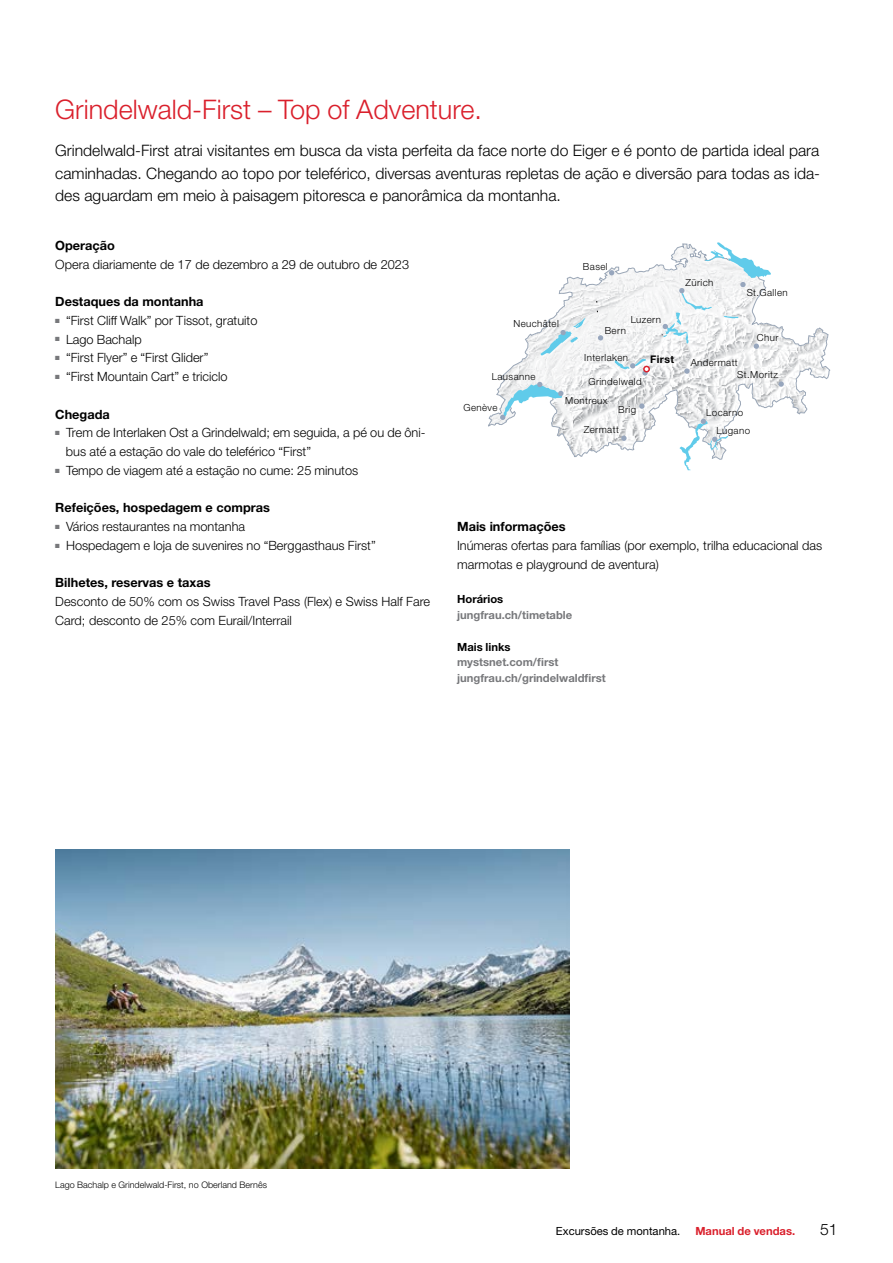
<style>
.page{position:relative;width:893px;height:1263px;background:#fff}
.page>*{position:absolute;margin:0;border:0;box-sizing:border-box;transform-origin:0 0}
.t1{font:300 27px "Helvetica Neue LT Pro";color:#da202c}
.t2{font:300 15.75px/22.5px "Helvetica Neue LT Pro";color:#000;text-align:justify}
.t3{font:300 12.75px/18.8px "Helvetica Neue LT Pro";color:#000}
.t4{font:700 12.75px "Helvetica Neue LT Pro";color:#000}
.t5{font:700 11.25px/15.8px "Helvetica Neue LT Pro";color:#77787b}
.t6{font:11.25px "Helvetica Neue LT Pro";color:#000}
.t7{font:700 11.25px "Helvetica Neue LT Pro";color:#000}
.t8{font:700 11.25px "Helvetica Neue LT Pro";color:#da202c}
.t9{font:700 10.5px "Helvetica Neue LT Pro";letter-spacing:.04em;color:#000}
.t10{font:300 9.75px/17.4px "Helvetica Neue LT Pro";letter-spacing:.04em;color:#000}
.t11{font:300 9px "Helvetica Neue LT Pro";color:#000}
</style>
<div class="page">
<svg style="left:488px;top:264px;width:342px;height:193px"></svg>
<svg style="left:621px;top:436px;width:6px;height:5px"></svg>
<svg style="left:778px;top:381px;width:6px;height:6px"></svg>
<svg style="left:540px;top:318px;width:45px;height:37px"></svg>
<svg style="left:679px;top:419px;width:49px;height:51px"></svg>
<svg style="left:500px;top:382px;width:63px;height:38px"></svg>
<svg style="left:663px;top:242px;width:108px;height:107px"></svg>
<svg style="left:639px;top:403px;width:6px;height:6px"></svg>
<svg style="left:598px;top:335px;width:5px;height:5px"></svg>
<svg style="left:609px;top:270px;width:5px;height:5px"></svg>
<svg style="left:684px;top:368px;width:6px;height:6px"></svg>
<svg style="left:615px;top:359px;width:34px;height:17px"></svg>
<div style="left:643px;top:366px;width:7px;height:6px;border:2px solid #da202c;border-radius:50%"></div>
<img style="left:55px;top:850px;width:515px;height:319px">
<h1 class="t1" style="left:55px;top:93px;width:428px">Grindelwald-First – Top of Adventure.</h1>
<p class="t2" style="left:55px;top:139px;width:766px">Grindelwald-First atrai visitantes em busca da vista perfeita da face norte do Eiger e é ponto de partida ideal para caminhadas. Chegando ao topo por teleférico, diversas aventuras repletas de ação e diversão para todas as ida&shy;des aguardam em meio à paisagem pitoresca e panorâmica da montanha.</p>
<p class="t4" style="left:55px;top:237px;width:61px">Operação</p>
<p class="t3" style="left:55px;top:255px;width:355px">Opera diariamente de 17 de dezembro a 29 de outubro de 2023</p>
<p class="t4" style="left:55px;top:294px;width:150px">Destaques da montanha</p>
<p class="t3" style="left:55px;top:311px;width:204px"><sup>■</sup> “First Cliff Walk” por Tissot, gratuito</p>
<p class="t3" style="left:55px;top:329px;width:88px"><sup>■</sup> Lago Bachalp</p>
<p class="t3" style="left:55px;top:348px;width:155px"><sup>■</sup> “First Flyer” e “First Glider”</p>
<p class="t3" style="left:55px;top:367px;width:174px"><sup>■</sup> “First Mountain Cart” e triciclo</p>
<p class="t4" style="left:55px;top:406px;width:56px">Chegada</p>
<p class="t3" style="left:66px;top:423px;width:361px;text-indent:-11px"><sup>■</sup> Trem de Interlaken Ost a Grindelwald; em seguida, a pé ou de ôni&shy;bus até a estação do vale do teleférico “First”</p>
<p class="t3" style="left:55px;top:461px;width:305px"><sup>■</sup> Tempo de viagem até a estação no cume: 25 minutos</p>
<p class="t4" style="left:55px;top:500px;width:216px">Refeições, hospedagem e compras</p>
<p class="t3" style="left:55px;top:517px;width:191px"><sup>■</sup> Vários restaurantes na montanha</p>
<p class="t3" style="left:55px;top:536px;width:322px"><sup>■</sup> Hospedagem e loja de suvenires no “Berggasthaus First”</p>
<p class="t4" style="left:55px;top:575px;width:157px">Bilhetes, reservas e taxas</p>
<p class="t3" style="left:55px;top:592px;width:376px">Desconto de 50% com os Swiss Travel Pass (Flex) e Swiss Half Fare<br>Card; desconto de 25% com Eurail/Interrail</p>
<p class="t10" style="left:583px;top:257px;width:26px">Basel</p>
<p class="t10" style="left:685px;top:273px;width:29px">Zürich</p>
<p class="t10" style="left:747px;top:284px;width:43px">St.Gallen</p>
<p class="t10" style="left:631px;top:310px;width:32px">Luzern</p>
<p class="t10" style="left:513px;top:315px;width:47px">Neuchâtel</p>
<p class="t10" style="left:605px;top:321px;width:23px">Bern</p>
<p class="t10" style="left:757px;top:328px;width:23px">Chur</p>
<p class="t10" style="left:737px;top:366px;width:42px">St.Moritz</p>
<p class="t10" style="left:584px;top:349px;width:45px">Interlaken</p>
<p class="t10" style="left:588px;top:373px;width:55px">Grindelwald</p>
<p class="t9" style="left:650px;top:353px;width:26px">First</p>
<p class="t10" style="left:691px;top:353px;width:49px">Andermatt</p>
<p class="t10" style="left:492px;top:368px;width:45px">Lausanne</p>
<p class="t10" style="left:565px;top:392px;width:44px">Montreux</p>
<p class="t10" style="left:463px;top:399px;width:36px">Genève</p>
<p class="t10" style="left:618px;top:401px;width:19px">Brig</p>
<p class="t10" style="left:716px;top:404px;width:35px;text-indent:-10px">Locarno<br>Lugano</p>
<p class="t10" style="left:584px;top:420px;width:37px">Zermatt</p>
<p class="t4" style="left:457px;top:519px;width:110px">Mais informações</p>
<p class="t3" style="left:457px;top:536px;width:367px">Inúmeras ofertas para famílias (por exemplo, trilha educacional das marmotas e playground de aventura)</p>
<p class="t7" style="left:457px;top:592px;width:48px">Horários</p>
<p class="t5" style="left:457px;top:607px;width:117px">jungfrau.ch/timetable</p>
<p class="t7" style="left:457px;top:639px;width:55px">Mais links</p>
<p class="t5" style="left:457px;top:654px;width:150px">mystsnet.com/first jungfrau.ch/grindelwaldfirst</p>
<p class="t11" style="left:55px;top:1179px;width:213px">Lago Bachalp e Grindelwald-First, no Oberland Bernês</p>
<p class="t6" style="left:556px;top:1224px;width:126px">Excursões de montanha.</p>
<p class="t8" style="left:695px;top:1224px;width:101px">Manual de vendas.</p>
<p class="t2" style="left:820px;top:1218px;width:19px">51</p>
</div>
